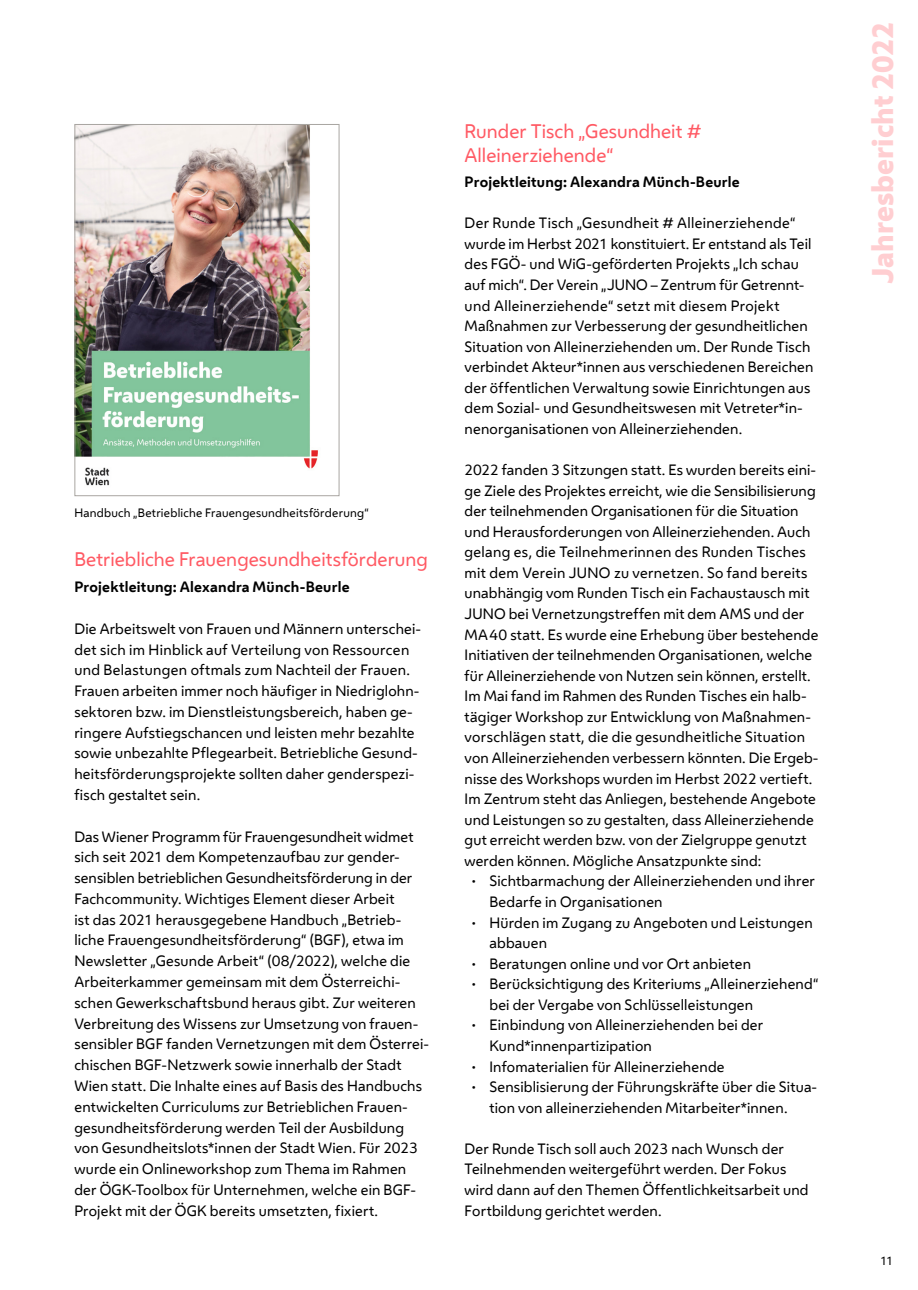
<style>
.page{position:relative;width:918px;height:1290px;background:#fff}
.page>*{position:absolute;margin:0;border:0;box-sizing:border-box;transform-origin:0 0}
.t1{font:800 28px "Wiener Melange Office";color:#ffced1}
.Überschrift_3{font:18.38px/23.3px "Wiener Melange Office Regular 2";letter-spacing:.005em;color:#ff5a64}
.Fließtext{font:14px/20.7px "Wiener Melange Office Regular 2";letter-spacing:.01em;color:#000}
.Auflistung{font:14px/20.7px "Wiener Melange Office Regular 2";letter-spacing:.015em;color:#000}
.Credit{font:700 14px "Wiener Melange Office";letter-spacing:.015em;color:#000}
.t2{font:11.38px "Wiener Melange Office Regular 2";letter-spacing:.02em;color:#000}
.s1{font-family:"Wiener Melange Office"}
</style>
<div class="page">
<img style="left:76px;top:126px;width:242px;height:360px">
<div style="left:74px;top:124px;width:265px;height:372px;border:1px solid #a9a6a2"></div>
<p class="t2" style="left:74px;top:503px;width:296px">Handbuch „Betriebliche Frauengesundheitsförderung“</p>
<h2 class="Überschrift_3" style="left:74px;top:547px;width:355px">Betriebliche Frauengesundheitsförderung</h2>
<p class="Credit" style="left:74px;top:575px;width:277px">Projektleitung: Alexandra Münch-Beurle</p>
<p class="Fließtext" style="left:74px;top:617px;width:348px">Die Arbeitswelt von Frauen und Männern unterschei&shy;det sich im Hinblick auf Verteilung von Ressourcen und Belastungen oftmals zum Nachteil der Frauen.<br>Frauen arbeiten immer noch häufiger in Niedriglohn&shy;sektoren bzw. im Dienstleistungsbereich, haben ge&shy;ringere Aufstiegschancen und leisten mehr bezahlte sowie unbezahlte Pflegearbeit. Betriebliche Gesund&shy;heitsförderungsprojekte sollten daher genderspezi&shy;fisch gestaltet sein.</p>
<p class="Fließtext" style="left:74px;top:825px;width:356px">Das Wiener Programm für Frauengesundheit widmet sich seit 2021 dem Kompetenzaufbau zur gender&shy;sensiblen betrieblichen Gesundheitsförderung in der Fachcommunity. Wichtiges Element dieser Arbeit<br>ist das 2021 herausgegebene Handbuch „Betrieb&shy;liche Frauengesundheitsförderung“ (BGF), etwa im Newsletter „Gesunde Arbeit“ (08/2022), welche die Arbeiterkammer gemeinsam mit dem Österreichi&shy;schen Gewerkschaftsbund heraus gibt. Zur weiteren Verbreitung des Wissens zur Umsetzung von frauen&shy;sensibler BGF fanden Vernetzungen mit dem Österrei&shy;chischen BGF-Netzwerk sowie innerhalb der Stadt Wien statt. Die Inhalte eines auf Basis des Handbuchs entwickelten Curriculums zur Betrieblichen Frauen&shy;gesundheitsförderung werden Teil der Ausbildung von Gesundheitslots*innen der Stadt Wien. Für 2023 wurde ein Onlineworkshop zum Thema im Rahmen der ÖGK-Toolbox für Unternehmen, welche ein BGF-Projekt mit der ÖGK bereits umsetzten, fixiert.</p>
<h2 class="Überschrift_3" style="left:464px;top:119px;width:238px">Runder Tisch „Gesundheit #<br>Alleinerziehende“</h2>
<p class="Credit" style="left:464px;top:170px;width:277px">Projektleitung: Alexandra Münch-Beurle</p>
<p class="Fließtext" style="left:464px;top:212px;width:350px">Der Runde Tisch „Gesundheit # Alleinerziehende“ wurde im Herbst 2021 konstituiert. Er entstand als Teil des FGÖ- und WiG-geförderten Projekts „Ich schau auf mich“. Der Verein „JUNO – Zentrum für Getrennt&shy;und Alleinerziehende“ setzt mit diesem Projekt Maßnahmen zur Verbesserung der gesundheitlichen Situation von Alleinerziehenden um. Der Runde Tisch verbindet Akteur*innen aus verschiedenen Bereichen der öffentlichen Verwaltung sowie Einrichtungen aus dem Sozial- und Gesundheitswesen mit Vetreter*in&shy;nenorganisationen von Alleinerziehenden.</p>
<p class="Fließtext" style="left:464px;top:459px;width:355px">2022 fanden 3 Sitzungen statt. Es wurden bereits eini&shy;ge Ziele des Projektes erreicht, wie die Sensibilisierung der teilnehmenden Organisationen für die Situation und Herausforderungen von Alleinerziehenden. Auch gelang es, die Teilnehmerinnen des Runden Tisches mit dem Verein JUNO zu vernetzen. So fand bereits unabhängig vom Runden Tisch ein Fachaustausch mit JUNO bei Vernetzungstreffen mit dem AMS und der <span class="s1">MA 40 statt. Es wurde eine Erhebung über bestehende </span>Initiativen der teilnehmenden Organisationen, welche für Alleinerziehende von Nutzen sein können, erstellt.<br>Im Mai fand im Rahmen des Runden Tisches ein halb&shy;tägiger Workshop zur Entwicklung von Maßnahmen&shy;vorschlägen statt, die die gesundheitliche Situation von Alleinerziehenden verbessern könnten. Die Ergeb&shy;nisse des Workshops wurden im Herbst 2022 vertieft.<br>Im Zentrum steht das Anliegen, bestehende Angebote und Leistungen so zu gestalten, dass Alleinerziehende gut erreicht werden bzw. von der Zielgruppe genutzt werden können. Mögliche Ansatzpunkte sind:</p>
<p class="Auflistung" style="left:489px;top:870px;width:327px;text-indent:-20px">• Sichtbarmachung der Alleinerziehenden und ihrer<br>Bedarfe in Organisationen</p>
<p class="Auflistung" style="left:489px;top:911px;width:325px;text-indent:-20px">• Hürden im Zugang zu Angeboten und Leistungen abbauen</p>
<p class="Auflistung" style="left:469px;top:952px;width:283px">• Beratungen online und vor Ort anbieten</p>
<p class="Auflistung" style="left:489px;top:973px;width:330px;text-indent:-20px">• Berücksichtigung des Kriteriums „Alleinerziehend“ bei der Vergabe von Schlüsselleistungen</p>
<p class="Auflistung" style="left:489px;top:1014px;width:275px;text-indent:-20px">• Einbindung von Alleinerziehenden bei der<br>Kund*innenpartizipation</p>
<p class="Auflistung" style="left:469px;top:1055px;width:256px">• Infomaterialien für Alleinerziehende</p>
<p class="Auflistung" style="left:489px;top:1076px;width:329px;text-indent:-20px">• Sensiblisierung der Führungskräfte über die Situa&shy;tion von alleinerziehenden Mitarbeiter*innen.</p>
<p class="Fließtext" style="left:464px;top:1138px;width:345px">Der Runde Tisch soll auch 2023 nach Wunsch der Teilnehmenden weitergeführt werden. Der Fokus wird dann auf den Themen Öffentlichkeitsarbeit und Fortbildung gerichtet werden.</p>
<h1 class="t1" style="left:863px;top:284px;width:264px;rotate:-90deg">Jahresbericht 2022</h1>
<p class="t2" style="left:880px;top:1252px;width:15px">11</p>
</div>
